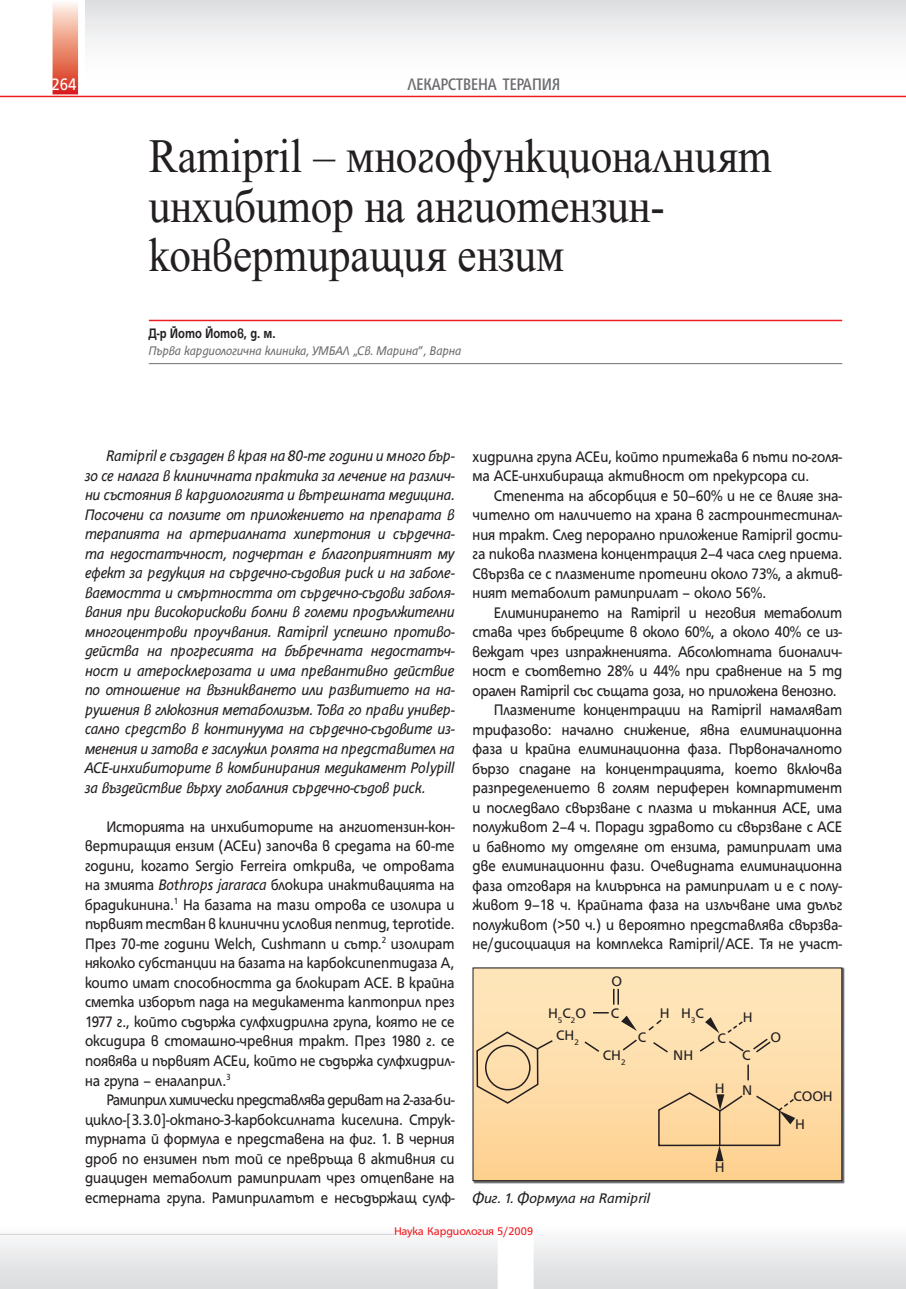
<style>
.page{position:relative;width:906px;height:1289px;background:#fff}
.page>*{position:absolute;margin:0;border:0;box-sizing:border-box;transform-origin:0 0}
.t1{font:48px/49.5px "Tempora Bg";color:#231f20;scale:.9 1}
.t2{font:condensed 18px "HS Grotesk Bg";color:#6c6d70}
.t3{font:18px "HS Grotesk Bg";color:#fff;scale:.9 1}
.t4{font:16.5px/19.5px "HS Grotesk Bg";letter-spacing:-.01em;color:#231f20;text-align:justify;scale:.9 1}
.t5{font:italic 16.5px/19.5px "HS Grotesk Bg";letter-spacing:-.01em;color:#231f20;text-align:justify;scale:.9 1}
.t6{font:15px/21.9px "HS Grotesk Bg";color:#231f20;text-align:center}
.t7{font:italic 15px "HS Grotesk Bg";color:#231f20}
.t8{font:700 14.85px "HS Grotesk Bg";color:#231f20;scale:.82 1}
.t9{font:italic 13.5px "HS Grotesk Bg";color:#6c6d70;scale:.9 1}
.t10{font:12px "HS Grotesk Bg";color:#ee1d23}
.s1{font-style:italic}
</style>
<div class="page">
<svg style="left:53px;top:3px;width:25px;height:91px;background:#ea8c78"></svg>
<div style="left:0;top:1225px;width:906px;height:63px;background:linear-gradient(to bottom,#fdfdfd,#d9dadc)"></div>
<hr style="left:0;top:96px;width:906px;height:1px;background:#ee1d23">
<div style="left:85px;top:0;width:821px;height:94px;background:linear-gradient(to bottom,#e2e2e4,#fff)"></div>
<hr style="left:0;top:1233px;width:394px;height:1px;background:#d1d2d4">
<hr style="left:149px;top:320px;width:693px;height:1px;background:#ee1d23">
<hr style="left:149px;top:363px;width:693px;height:1px;background:#6c6d70">
<svg style="left:472px;top:967px;width:370px;height:214px;background:#f9daa8"></svg>
<svg style="left:475px;top:967px;width:65px;height:321px"></svg>
<div style="left:485px;top:1044px;width:45px;height:46px;border:2px solid #231f20;border-radius:50%"></div>
<svg style="left:647px;top:1018px;width:16px;height:14px"></svg>
<svg style="left:698px;top:1039px;width:18px;height:14px"></svg>
<svg style="left:751px;top:1037px;width:21px;height:16px"></svg>
<svg style="left:621px;top:1038px;width:17px;height:14px"></svg>
<svg style="left:651px;top:1040px;width:18px;height:13px"></svg>
<svg style="left:726px;top:1019px;width:19px;height:33px"></svg>
<svg style="left:583px;top:1039px;width:18px;height:14px"></svg>
<svg style="left:613px;top:988px;width:6px;height:16px"></svg>
<svg style="left:593px;top:1012px;width:16px;height:1px"></svg>
<svg style="left:535px;top:1038px;width:19px;height:12px"></svg>
<svg style="left:747px;top:1064px;width:2px;height:16px"></svg>
<svg style="left:621px;top:1015px;width:16px;height:15px"></svg>
<svg style="left:705px;top:1017px;width:14px;height:16px"></svg>
<svg style="left:657px;top:1090px;width:138px;height:71px;background:#ecc994"></svg>
<p class="t3" style="left:52px;top:78px;width:29px">264</p>
<p class="t2" style="left:407px;top:78px;width:154px">ЛЕКАРСТВЕНА ТЕРАПИЯ</p>
<h1 class="t1" style="left:149px;top:136px;width:693px">Ramipril – многофункционалният инхибитор на ангиотензин&shy;конвертиращия ензим</h1>
<p class="t8" style="left:149px;top:328px;width:156px">Д-р Йото Йотов, д. м.</p>
<p class="t9" style="left:149px;top:345px;width:349px">Първа кардиологична клиника, УМБАЛ „Св. Марина”, Варна</p>
<p class="t5" style="left:85px;top:447px;width:412px;text-indent:21px">Ramipril е създаден в края на 80-те години и много бър&shy;зо се налага в клиничната практика за лечение на различ&shy;ни състояния в кардиологията и вътрешната медицина.<br>Посочени са ползите от приложението на препарата в терапията на артериалната хипертония и сърдечна&shy;та недостатъчност, подчертан е благоприятният му ефект за редукция на сърдечно-съдовия риск и на заболе&shy;ваемостта и смъртността от сърдечно-съдови заболя&shy;вания при високорискови болни в големи продължителни многоцентрови проучвания. Ramipril успешно противо&shy;действа на прогресията на бъбречната недостатъч&shy;ност и атеросклерозата и има превантивно действие по отношение на възникването или развитието на на&shy;рушения в глюкозния метаболизъм. Това го прави универ&shy;сално средство в континуума на сърдечно-съдовите из&shy;менения и затова е заслужил ролята на представител на АСЕ-инхибиторите в комбинирания медикамент Polypill за въздействие върху глобалния сърдечно-съдов риск.</p>
<p class="t4" style="left:85px;top:818px;width:412px;text-indent:21px">Историята на инхибиторите на ангиотензин-кон&shy;вертиращия ензим (АСЕи) започва в средата на 60-те години, когато Sergio Ferreira открива, че отровата на змията <span class="s1">Bothrops jararaca</span> блокира инактивацията на брадикинина.<sup>1</sup> На базата на тази отрова се изолира и първият тестван в клинични условия пептид, teprotide.<br>През 70-те години Welch, Cushmann и сътр.<sup>2</sup> изолират няколко субстанции на базата на карбоксипептидаза А, които имат способността да блокират АСЕ. В крайна сметка изборът пада на медикамента каптоприл през 1977 г., който съдържа сулфхидрилна група, която не се оксидира в стомашно-чревния тракт. През 1980 г. се появява и първият АСЕи, който не съдържа сулфхидрил&shy;на група – еналаприл.<sup>3</sup></p>
<p class="t4" style="left:85px;top:1091px;width:412px;text-indent:21px">Рамиприл химически представлява дериват на 2-аза-би&shy;цикло-[3.3.0]-октано-3-карбоксилната киселина. Струк&shy;турната й формула е представена на фиг. 1. В черния дроб по ензимен път той се превръща в активния си диациден метаболит рамиприлат чрез отцепване на естерната група. Рамиприлатът е несъдържащ сулф-</p>
<p class="t4" style="left:472px;top:448px;width:412px">хидрилна група АСЕи, който притежава 6 пъти по-голя&shy;ма АСЕ-инхибираща активност от прекурсора си.</p>
<p class="t4" style="left:472px;top:487px;width:412px;text-indent:21px">Степента на абсорбция е 50–60% и не се влияе зна&shy;чително от наличието на храна в гастроинтестинал&shy;ния тракт. След перорално приложение Ramipril дости&shy;га пикова плазмена концентрация 2–4 часа след приема.<br>Свързва се с плазмените протеини около 73%, а актив&shy;ният метаболит рамиприлат – около 56%.</p>
<p class="t4" style="left:494px;top:604px;width:388px">Елиминирането на Ramipril и неговия метаболит</p>
<p class="t4" style="left:472px;top:623px;width:412px">става чрез бъбреците в около 60%, а около 40% се из-</p>
<p class="t4" style="left:472px;top:643px;width:412px">веждат чрез изпражненията. Абсолютната бионалич-</p>
<p class="t4" style="left:472px;top:662px;width:412px">ност е съответно 28% и 44% при сравнение на 5 mg</p>
<p class="t4" style="left:472px;top:682px;width:406px">орален Ramipril със същата доза, но приложена венозно.</p>
<p class="t4" style="left:494px;top:701px;width:388px">Плазмените концентрации на Ramipril намаляват</p>
<p class="t4" style="left:472px;top:721px;width:412px">трифазово: начално снижение, явна елиминационна</p>
<p class="t4" style="left:472px;top:740px;width:412px">фаза и крайна елиминационна фаза. Първоначалното</p>
<p class="t4" style="left:472px;top:760px;width:412px">бързо спадане на концентрацията, което включва</p>
<p class="t4" style="left:472px;top:779px;width:412px">разпределението в голям периферен компартимент</p>
<p class="t4" style="left:472px;top:799px;width:412px">и последвало свързване с плазма и тъканния АСЕ, има</p>
<p class="t4" style="left:472px;top:818px;width:412px">полуживот 2–4 ч. Поради здравото си свързване с АСЕ</p>
<p class="t4" style="left:472px;top:838px;width:412px">и бавното му отделяне от ензима, рамиприлат има</p>
<p class="t4" style="left:472px;top:857px;width:412px">две елиминационни фази. Очевидната елиминационна</p>
<p class="t4" style="left:472px;top:877px;width:412px">фаза отговаря на клиърънса на рамиприлат и е с полу-</p>
<p class="t4" style="left:472px;top:896px;width:412px">живот 9–18 ч. Крайната фаза на излъчване има дълъг</p>
<p class="t4" style="left:472px;top:916px;width:412px">полуживот (&gt;50 ч.) и вероятно представлява свързва-</p>
<p class="t4" style="left:472px;top:935px;width:412px">не/дисоциация на комплекса Ramipril/АСЕ. Тя не участ-</p>
<p class="t6" style="left:548px;top:1003px;width:39px">H<sub>5</sub>C<sub>2</sub>O<br>CH<sub>2</sub></p>
<p class="t6" style="left:611px;top:971px;width:12px">O</p>
<p class="t6" style="left:611px;top:1003px;width:10px">C</p>
<p class="t6" style="left:603px;top:1045px;width:24px">CH<sub>2</sub></p>
<p class="t6" style="left:660px;top:1003px;width:11px">H</p>
<p class="t6" style="left:681px;top:1003px;width:24px">H<sub>3</sub>C</p>
<p class="t6" style="left:742px;top:1007px;width:11px">H</p>
<p class="t6" style="left:638px;top:1026px;width:10px">C</p>
<p class="t6" style="left:717px;top:1028px;width:10px">C</p>
<p class="t6" style="left:673px;top:1045px;width:21px">NH</p>
<p class="t6" style="left:742px;top:1045px;width:10px">C</p>
<p class="t6" style="left:715px;top:1079px;width:39px">H N</p>
<p class="t6" style="left:714px;top:1157px;width:11px">H</p>
<p class="t7" style="left:472px;top:1192px;width:179px">Фиг. 1. Формула на Ramipril</p>
<p class="t6" style="left:770px;top:1027px;width:12px">O</p>
<p class="t6" style="left:793px;top:1086px;width:41px">COOH</p>
<p class="t6" style="left:795px;top:1114px;width:11px">H</p>
<p class="t10" style="left:394px;top:1226px;width:141px">Наука Кардиология 5/2009</p>
</div>
